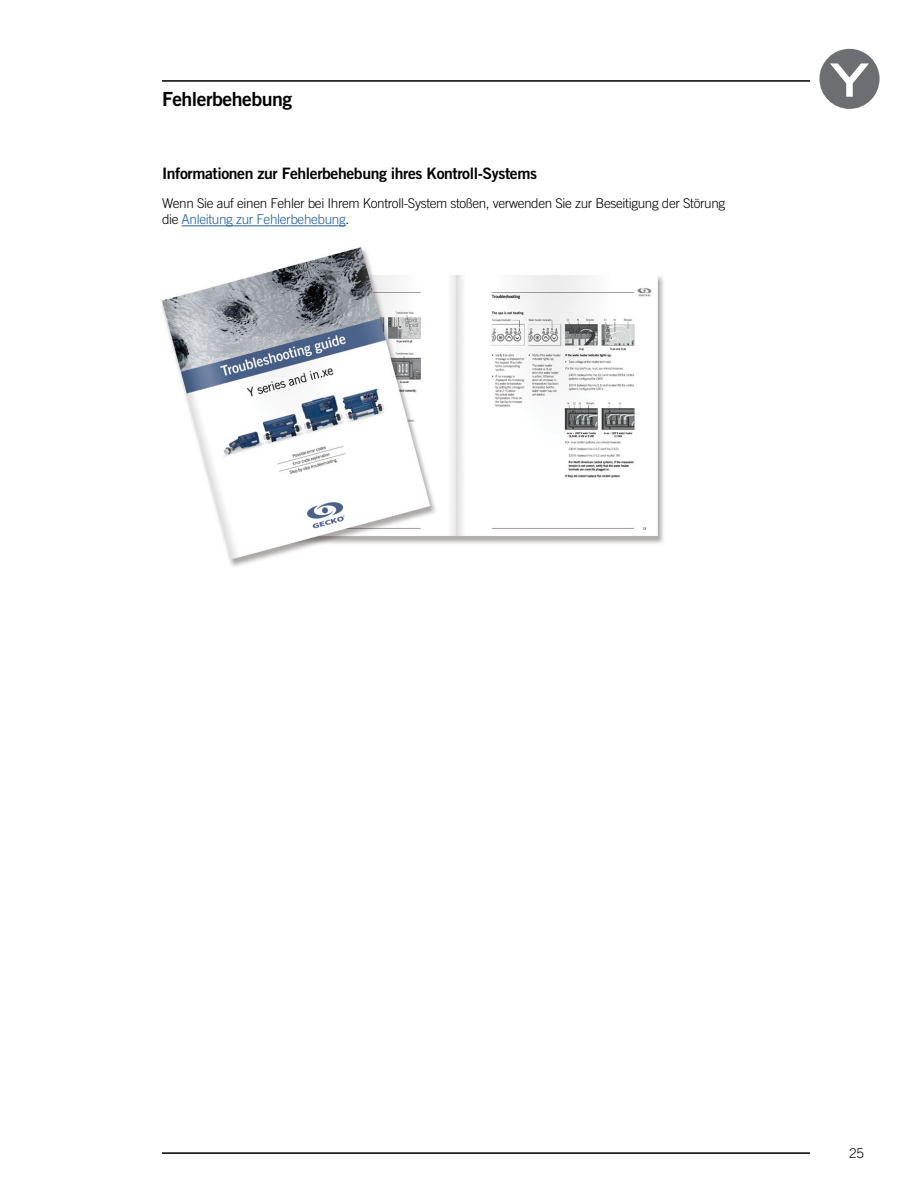
<style>
.page{position:relative;width:918px;height:1188px;background:#fff}
.page>*{position:absolute;margin:0;border:0;box-sizing:border-box;transform-origin:0 0}
.t1{font:19.5px "Trade Gothic LT Std Bd 2";letter-spacing:-.025em;color:#000}
.t2{font:15.75px "Trade Gothic LT Std Bd 2";letter-spacing:-.025em;color:#000}
.t3{font:300 13.5px/16.5px "Trade Gothic LT Std";letter-spacing:-.025em;color:#000}
.s1{color:#215e9e}
</style>
<div class="page">
<hr style="left:162px;top:1152px;width:648px;height:2px;background:#000">
<hr style="left:162px;top:80px;width:648px;height:2px;background:#000">
<div style="left:819px;top:49px;width:61px;height:60px;background:#6d6e71;border-radius:50%"></div>
<svg style="left:830px;top:63px;width:39px;height:34px"></svg>
<img style="left:162px;top:247px;width:502px;height:320px">
<hr style="left:182px;top:225px;width:164px;height:1px;background:#215e9e">
<h1 class="t1" style="left:162px;top:87px;width:132px">Fehlerbehebung</h1>
<p class="t2" style="left:162px;top:163px;width:377px">Informationen zur Fehlerbehebung ihres Kontroll-Systems</p>
<p class="t3" style="left:162px;top:195px;width:565px">Wenn Sie auf einen Fehler bei Ihrem Kontroll-System stoßen, verwenden Sie zur Beseitigung der Störung die <span class="s1">Anleitung zur Fehlerbehebung</span>.</p>
<p class="t3" style="left:849px;top:1145px;width:16px">25</p>
</div>
